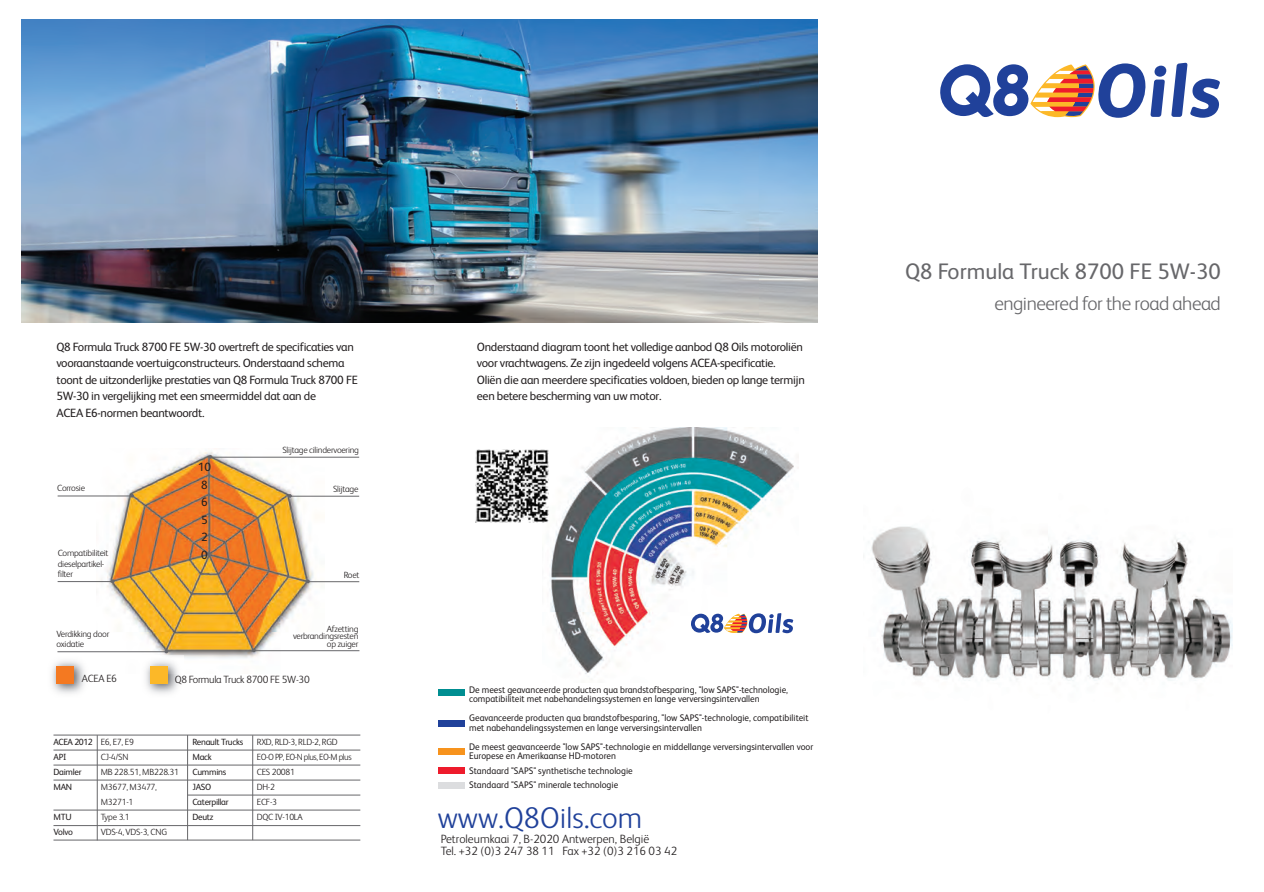
<style>
.page{position:relative;width:1264px;height:892px;background:#fff}
.page>*{position:absolute;margin:0;border:0;box-sizing:border-box;transform-origin:0 0}
.t1{font:300 30px "FS Albert";color:#20419a}
.t2{font:22.5px "FS Albert";color:#67676a}
.t3{font:300 19.5px "FS Albert";letter-spacing:-.025em;color:#67676a}
.t4{font:12px/16.5px "FS Albert";letter-spacing:-.025em;color:#231f20}
.t5{font:300 12px/12px "FS Albert";color:#231f20}
.t6{font:300 10.5px "FS Albert";letter-spacing:-.025em;color:#231f20}
.t7{font:9.6px/9.6px "FS Albert";color:#231f20;scale:.95 1}
.t8{font:300 9px/15px "FS Albert";letter-spacing:-.025em;color:#231f20}
.t9{font:9px/15px "FS Albert";letter-spacing:-.03em;color:#231f20}
</style>
<div class="page">
<img style="left:22px;top:20px;width:795px;height:302px">
<img style="left:97px;top:451px;width:227px;height:208px">
<hr style="left:53px;top:735px;width:307px;height:1px;background:#67676a">
<hr style="left:53px;top:750px;width:307px;height:1px;background:#67676a">
<hr style="left:53px;top:765px;width:307px;height:1px;background:#67676a">
<hr style="left:53px;top:780px;width:307px;height:1px;background:#67676a">
<hr style="left:187px;top:795px;width:173px;height:1px;background:#67676a">
<hr style="left:53px;top:810px;width:307px;height:1px;background:#67676a">
<hr style="left:53px;top:825px;width:307px;height:1px;background:#67676a">
<hr style="left:53px;top:840px;width:307px;height:1px;background:#67676a">
<hr style="left:187px;top:735px;width:1px;height:105px;background:#67676a">
<hr style="left:97px;top:735px;width:1px;height:105px;background:#67676a">
<hr style="left:252px;top:735px;width:1px;height:105px;background:#67676a">
<img style="left:52px;top:661px;width:33px;height:33px">
<div style="left:56px;top:666px;width:18px;height:18px;background:#f47921"></div>
<img style="left:140px;top:656px;width:44px;height:38px">
<div style="left:150px;top:666px;width:18px;height:18px;background:#fcb828"></div>
<hr style="left:211px;top:457px;width:148px;height:1px;background:#67676a">
<hr style="left:58px;top:496px;width:74px;height:1px;background:#67676a">
<svg style="left:130px;top:494px;width:4px;height:4px"></svg>
<hr style="left:58px;top:581px;width:55px;height:1px;background:#67676a">
<svg style="left:111px;top:579px;width:4px;height:4px"></svg>
<hr style="left:57px;top:651px;width:110px;height:1px;background:#67676a">
<hr style="left:289px;top:496px;width:70px;height:1px;background:#67676a">
<svg style="left:288px;top:494px;width:4px;height:4px"></svg>
<hr style="left:307px;top:581px;width:52px;height:1px;background:#67676a">
<hr style="left:253px;top:650px;width:106px;height:1px;background:#67676a">
<img style="left:543px;top:428px;width:251px;height:246px">
<div style="left:438px;top:689px;width:26px;height:7px;background:#008e91"></div>
<div style="left:438px;top:720px;width:26px;height:7px;background:#20419a"></div>
<div style="left:438px;top:748px;width:26px;height:7px;background:#f7931d"></div>
<div style="left:438px;top:767px;width:26px;height:7px;background:#ee1b2c"></div>
<div style="left:438px;top:782px;width:26px;height:7px;background:#dcdddf"></div>
<img style="left:871px;top:526px;width:362px;height:155px">
<svg style="left:940px;top:63px;width:279px;height:55px"></svg>
<svg style="left:690px;top:613px;width:103px;height:21px"></svg>
<img style="left:475px;top:449px;width:74px;height:73px">
<p class="t4" style="left:56px;top:340px;width:303px">Q8 Formula Truck 8700 FE 5W-30 overtreft de specificaties van vooraanstaande voertuigconstructeurs. Onderstaand schema toont de uitzonderlijke prestaties van Q8 Formula Truck 8700 FE 5W-30 in vergelijking met een smeermiddel dat aan de<br>ACEA E6-normen beantwoordt.</p>
<p class="t8" style="left:57px;top:481px;width:29px">Corrosie</p>
<p class="t8" style="left:58px;top:549px;width:52px;line-height:10.5px">Compatibiliteit dieselpartikel&shy;filter</p>
<p class="t8" style="left:56px;top:629px;width:54px;line-height:10.5px">Verdikking door oxidatie</p>
<p class="t4" style="left:198px;top:459px;width:14px;line-height:17.5px">10<br>8<br>6<br>5<br>2<br>0</p>
<p class="t8" style="left:282px;top:444px;width:78px">Slijtage cilindervoering</p>
<p class="t8" style="left:333px;top:483px;width:27px">Slijtage</p>
<p class="t8" style="left:344px;top:568px;width:17px">Roet</p>
<p class="t8" style="left:293px;top:626px;width:67px;line-height:7.4px;text-align:right">Afzetting verbrandingsresten op zuiger</p>
<p class="t6" style="left:82px;top:675px;width:37px">ACEA E6</p>
<p class="t6" style="left:175px;top:676px;width:136px">Q8 Formula Truck 8700 FE 5W-30</p>
<p class="t9" style="left:53px;top:736px;width:41px">ACEA 2012<br>API<br>Daimler<br>MAN</p>
<p class="t9" style="left:53px;top:811px;width:21px">MTU<br>Volvo</p>
<p class="t8" style="left:101px;top:736px;width:80px">E6, E7, E9<br>CJ-4/SN<br>MB 228.51, MB228.31<br>M3677, M3477,<br>M3271-1<br>Type 3.1<br>VDS-4, VDS-3, CNG</p>
<p class="t9" style="left:192px;top:736px;width:52px">Renault Trucks<br>Mack<br>Cummins<br>JASO<br>Caterpillar<br>Deutz</p>
<p class="t8" style="left:257px;top:736px;width:96px">RXD, RLD-3, RLD-2, RGD<br>EO-O PP, EO-N plus, EO-M plus<br>CES 20081<br>DH-2<br>ECF-3<br>DQC IV-10LA</p>
<p class="t4" style="left:477px;top:340px;width:329px">Onderstaand diagram toont het volledige aanbod Q8 Oils motoroliën voor vrachtwagens. Ze zijn ingedeeld volgens ACEA-specificatie.<br>Oliën die aan meerdere specificaties voldoen, bieden op lange termijn een betere bescherming van uw motor.</p>
<p class="t7" style="left:469px;top:686px;width:337px">De meest geavanceerde producten qua brandstofbesparing, "low SAPS"-technologie, compatibiliteit met nabehandelingssystemen en lange verversingsintervallen</p>
<p class="t7" style="left:469px;top:714px;width:359px">Geavanceerde producten qua brandstofbesparing, "low SAPS"-technologie, compatibiliteit met nabehandelingssystemen en lange verversingsintervallen</p>
<p class="t7" style="left:469px;top:743px;width:364px">De meest geavanceerde "low SAPS"-technologie en middellange verversingsintervallen voor<br>Europese en Amerikaanse HD-motoren</p>
<p class="t7" style="left:469px;top:764px;width:174px;line-height:14.4px">Standaard "SAPS" synthetische technologie<br>Standaard "SAPS" minerale technologie</p>
<h1 class="t1" style="left:438px;top:807px;width:206px">www.Q8Oils.com</h1>
<p class="t5" style="left:441px;top:834px;width:238px">Petroleumkaai 7, B-2020 Antwerpen, België<br>Tel. +32 (0)3 247 38 11 Fax +32 (0)3 216 03 42</p>
<h2 class="t2" style="left:905px;top:263px;width:317px">Q8 Formula Truck 8700 FE 5W-30</h2>
<h3 class="t3" style="left:994px;top:297px;width:228px">engineered for the road ahead</h3>
</div>
